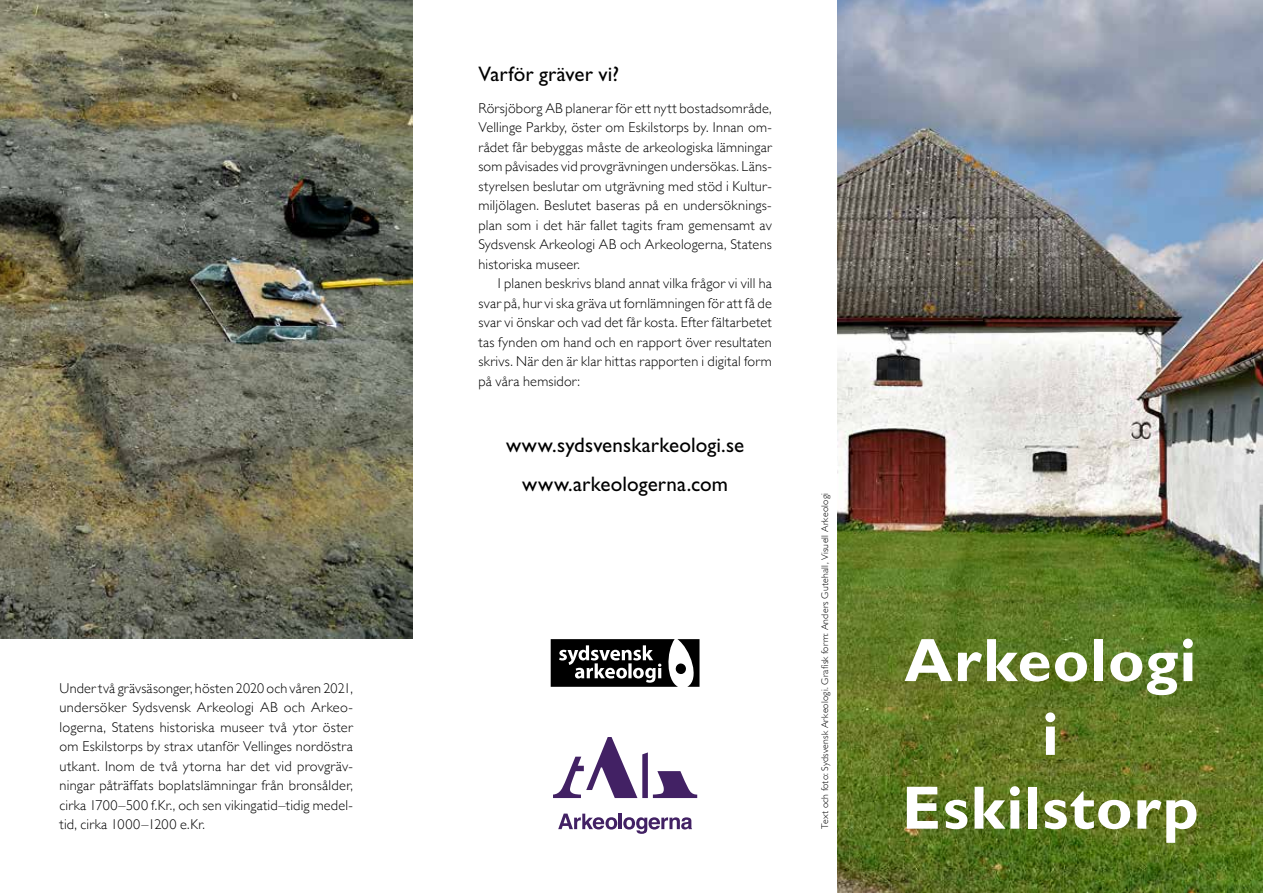
<style>
.page{position:relative;width:1263px;height:893px;background:#fff}
.page>*{position:absolute;margin:0;border:0;box-sizing:border-box;transform-origin:0 0}
.t1{font:700 61.5px/73.8px "Gill Sans Std";letter-spacing:.02em;color:#fff;text-align:center}
.t2{font:21px/39px "Gill Sans Std";letter-spacing:.005em;color:#000;text-align:center}
.t3{font:300 14.25px/19.5px "Gill Sans";letter-spacing:.015em;color:#000;text-align:justify}
.t4{font:300 9.75px "Gill Sans Std";letter-spacing:.025em;color:#000}
</style>
<div class="page">
<img style="left:838px;top:0;width:425px;height:893px">
<svg style="left:551px;top:639px;width:148px;height:48px"></svg>
<img style="left:0;top:0;width:412px;height:639px">
<svg style="left:553px;top:737px;width:144px;height:61px"></svg>
<svg style="left:558px;top:814px;width:59px;height:15px"></svg>
<hr style="left:619px;top:814px;width:3px;height:15px;background:#422164">
<svg style="left:623px;top:817px;width:69px;height:17px"></svg>
<p class="t3" style="left:60px;top:678px;width:295px">Under två grävsäsonger, hösten 2020 och våren 2021, undersöker Sydsvensk Arkeologi AB och Arkeo&shy;logerna, Statens historiska museer två ytor öster om Eskilstorps by strax utanför Vellinges nordöstra utkant. Inom de två ytorna har det vid provgräv&shy;ningar påträffats boplatslämningar från bronsålder, cirka 1700–500 f.Kr., och sen vikingatid–tidig medel&shy;tid, cirka 1000–1200 e.Kr.</p>
<h2 class="t2" style="left:478px;top:55px;width:142px">Varför gräver vi?</h2>
<p class="t3" style="left:478px;top:97px;width:295px">Rörsjöborg AB planerar för ett nytt bostadsområde, Vellinge Parkby, öster om Eskilstorps by. Innan om&shy;rådet får bebyggas måste de arkeologiska lämningar som påvisades vid provgrävningen undersökas. Läns&shy;styrelsen beslutar om utgrävning med stöd i Kultur&shy;miljölagen. Beslutet baseras på en undersöknings&shy;plan som i det här fallet tagits fram gemensamt av Sydsvensk Arkeologi AB och Arkeologerna, Statens historiska museer.</p>
<p class="t3" style="left:478px;top:273px;width:295px;text-indent:20px">I planen beskrivs bland annat vilka frågor vi vill ha svar på, hur vi ska gräva ut fornlämningen för att få de svar vi önskar och vad det får kosta. Efter fältarbetet tas fynden om hand och en rapport över resultaten skrivs. När den är klar hittas rapporten i digital form på våra hemsidor:</p>
<h2 class="t2" style="left:506px;top:425px;width:240px">www.sydsvenskarkeologi.se www.arkeologerna.com</h2>
<p class="t4" style="left:819px;top:829px;width:338px;rotate:-90deg">Text och foto: Sydsvensk Arkeologi. Grafisk form: Anders Gutehall, Visuell Arkeologi</p>
<h1 class="t1" style="left:902px;top:623px;width:298px">Arkeologi i<br>Eskilstorp</h1>
</div>
